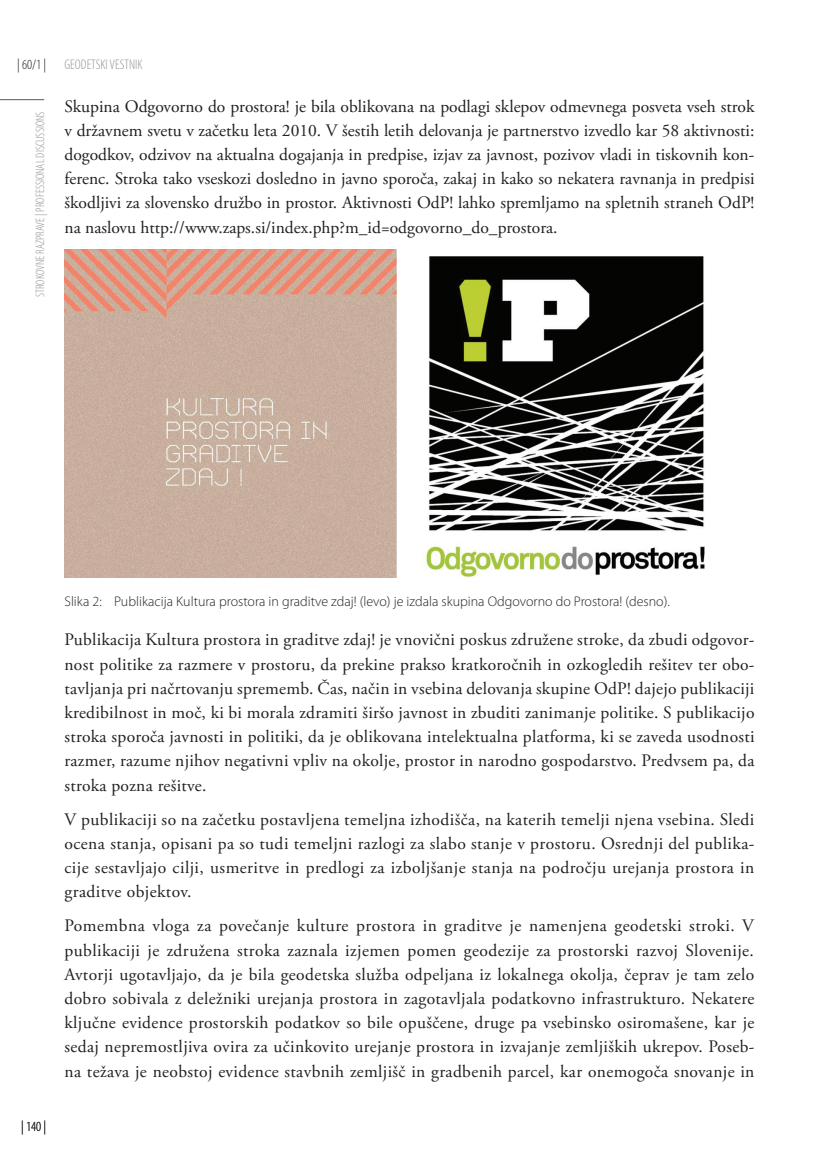
<style>
.page{position:relative;width:819px;height:1166px;background:#fff}
.page>*{position:absolute;margin:0;border:0;box-sizing:border-box;transform-origin:0 0}
.t1{font:17.5px/24.2px "Adobe Garamond Pro";letter-spacing:.015em;color:#231f20;text-align:justify}
.t2{font:300 14px "Myriad Pro";color:#231f20}
.t3{font:300 condensed 14px "Myriad Pro";color:#939598}
.t4{font:300 condensed 14px "Myriad Pro";color:#231f20}
.t5{font:300 condensed 12.25px "Myriad Pro";color:#939598}
</style>
<div class="page">
<hr style="left:0;top:99px;width:44px;height:1px;background:#57585a">
<img style="left:64px;top:249px;width:332px;height:328px">
<img style="left:423px;top:256px;width:282px;height:321px">
<p class="t4" style="left:17px;top:56px;width:30px">| 60/1 |</p>
<p class="t3" style="left:64px;top:56px;width:80px">GEODETSKI VESTNIK</p>
<p class="t5" style="left:33px;top:297px;width:187px;rotate:-90deg">STROKOVNE RAZPRAVE | PROFESSIONAL DISCUSSIONS</p>
<p class="t1" style="left:64px;top:95px;width:691px">Skupina Odgovorno do prostora! je bila oblikovana na podlagi sklepov odmevnega posveta vseh strok v državnem svetu v začetku leta 2010. V šestih letih delovanja je partnerstvo izvedlo kar 58 aktivnosti: dogodkov, odzivov na aktualna dogajanja in predpise, izjav za javnost, pozivov vladi in tiskovnih kon&shy;ferenc. Stroka tako vseskozi dosledno in javno sporoča, zakaj in kako so nekatera ravnanja in predpisi škodljivi za slovensko družbo in prostor. Aktivnosti OdP! lahko spremljamo na spletnih straneh OdP! na naslovu http://www.zaps.si/index.php?m_id=odgovorno_do_prostora.</p>
<p class="t4" style="left:21px;top:1117px;width:26px">| 140 |</p>
<p class="t2" style="left:64px;top:593px;width:607px">Slika 2: Publikacija Kultura prostora in graditve zdaj! (levo) je izdala skupina Odgovorno do Prostora! (desno).</p>
<p class="t1" style="left:64px;top:628px;width:691px">Publikacija Kultura prostora in graditve zdaj! je vnovični poskus združene stroke, da zbudi odgovor&shy;nost politike za razmere v prostoru, da prekine prakso kratkoročnih in ozkogledih rešitev ter obo&shy;tavljanja pri načrtovanju sprememb. Čas, način in vsebina delovanja skupine OdP! dajejo publikaciji kredibilnost in moč, ki bi morala zdramiti širšo javnost in zbuditi zanimanje politike. S publikacijo stroka sporoča javnosti in politiki, da je oblikovana intelektualna platforma, ki se zaveda usodnosti razmer, razume njihov negativni vpliv na okolje, prostor in narodno gospodarstvo. Predvsem pa, da stroka pozna rešitve.</p>
<p class="t1" style="left:64px;top:808px;width:691px">V publikaciji so na začetku postavljena temeljna izhodišča, na katerih temelji njena vsebina. Sledi ocena stanja, opisani pa so tudi temeljni razlogi za slabo stanje v prostoru. Osrednji del publika&shy;cije sestavljajo cilji, usmeritve in predlogi za izboljšanje stanja na področju urejanja prostora in graditve objektov.</p>
<p class="t1" style="left:64px;top:914px;width:691px">Pomembna vloga za povečanje kulture prostora in graditve je namenjena geodetski stroki. V publikaciji je združena stroka zaznala izjemen pomen geodezije za prostorski razvoj Slovenije.<br>Avtorji ugotavljajo, da je bila geodetska služba odpeljana iz lokalnega okolja, čeprav je tam zelo dobro sobivala z deležniki urejanja prostora in zagotavljala podatkovno infrastrukturo. Nekatere ključne evidence prostorskih podatkov so bile opuščene, druge pa vsebinsko osiromašene, kar je sedaj nepremostljiva ovira za učinkovito urejanje prostora in izvajanje zemljiških ukrepov. Poseb&shy;na težava je neobstoj evidence stavbnih zemljišč in gradbenih parcel, kar onemogoča snovanje in</p>
</div>
